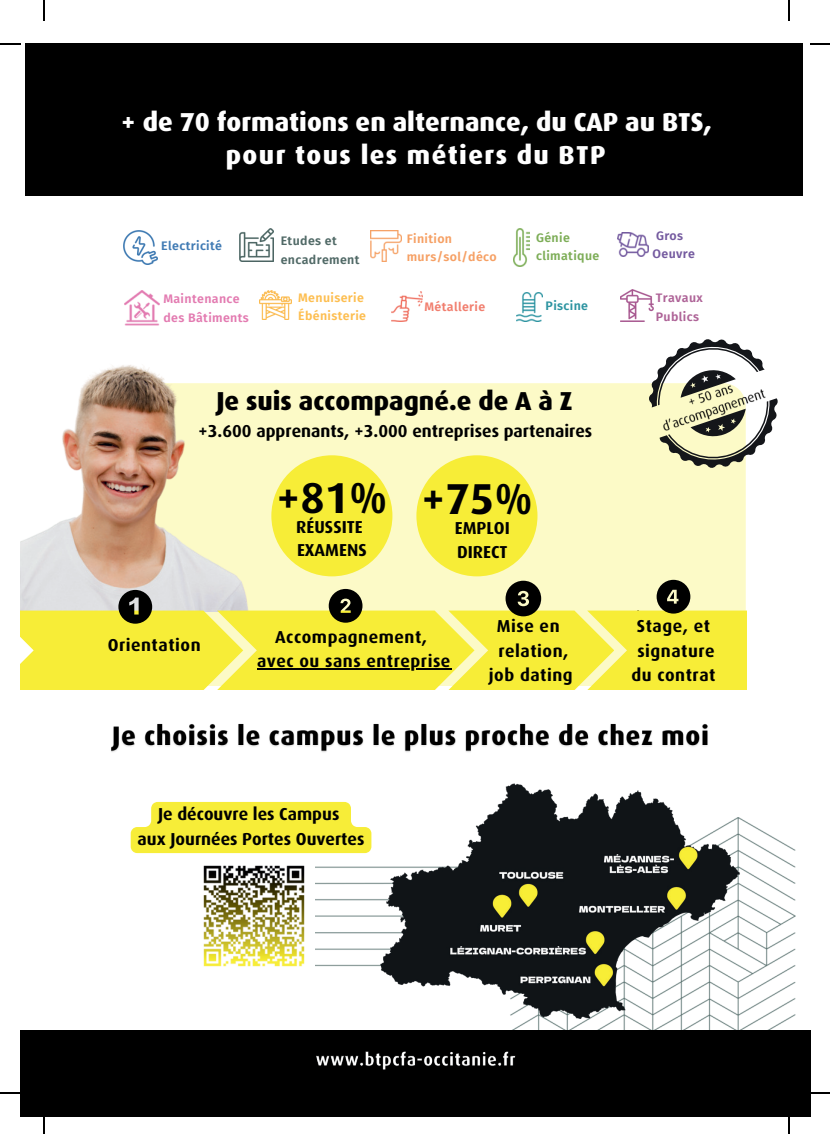
<style>
.page{position:relative;width:830px;height:1134px;background:#fff}
.page>*{position:absolute;margin:0;border:0;box-sizing:border-box;transform-origin:0 0}
.t1{font:700 43.25px "Dax";color:#000}
.t2{font:800 26px/33.8px "Dax Pro";color:#fff;text-align:center}
.t3{font:800 26px "Dax Pro";color:#000}
.t4{font:700 17.25px/23.2px "Dax";color:#000}
.t5{font:700 17.25px/24.8px "Dax";letter-spacing:.03em;color:#000;text-align:center}
.t6{font:600 12.5px/18.5px "Fira Sans";letter-spacing:.03em;color:#e37bb1}
.t7{font:600 12.5px/18.5px "Fira Sans";letter-spacing:.03em;color:#f6a064}
.t8{font:600 12.5px/18.5px "Fira Sans";letter-spacing:.03em;color:#fdbe50}
.t9{font:600 12.5px/18.5px "Fira Sans";letter-spacing:.03em;color:#506966}
.t10{font:600 12.5px/18.5px "Fira Sans";letter-spacing:.03em;color:#7dad57}
.t11{font:600 12.5px/18.5px "Fira Sans";letter-spacing:.03em;color:#ae6397}
.t12{font:600 12.5px "Fira Sans";letter-spacing:.03em;color:#417bb4}
.t13{font:600 12.5px/18.5px "Fira Sans";letter-spacing:.03em;color:#745a9f}
.t14{font:600 12.5px "Fira Sans";letter-spacing:.03em;color:#f17e6e}
.t15{font:600 12.5px "Fira Sans";letter-spacing:.03em;color:#2d94a1}
</style>
<div class="page">
<img style="left:315px;top:821px;width:480px;height:208px">
<img style="left:376px;top:783px;width:370px;height:240px">
<div style="left:108px;top:383px;width:637px;height:303px;background:#fcfac7;border-radius:23px"></div>
<img style="left:21px;top:365px;width:255px;height:214px">
<div style="left:25px;top:43px;width:777px;height:152px;background:#000"></div>
<img style="left:203px;top:865px;width:102px;height:102px">
<img style="left:240px;top:228px;width:33px;height:34px">
<img style="left:617px;top:233px;width:32px;height:23px">
<img style="left:123px;top:231px;width:34px;height:33px">
<img style="left:370px;top:231px;width:31px;height:31px">
<img style="left:513px;top:229px;width:17px;height:37px">
<img style="left:259px;top:290px;width:33px;height:30px">
<img style="left:391px;top:291px;width:31px;height:30px">
<img style="left:516px;top:292px;width:26px;height:29px">
<img style="left:620px;top:289px;width:33px;height:33px">
<img style="left:124px;top:291px;width:35px;height:35px">
<div style="left:21px;top:1029px;width:789px;height:87px;background:#000"></div>
<svg style="left:20px;top:579px;width:727px;height:111px"></svg>
<img style="left:111px;top:723px;width:597px;height:29px">
<div style="left:271px;top:455px;width:121px;height:121px;background:#f7ed37;border-radius:50%"></div>
<div style="left:416px;top:455px;width:121px;height:121px;background:#f7ed37;border-radius:50%"></div>
<svg style="left:649px;top:339px;width:129px;height:129px"></svg>
<img style="left:652px;top:369px;width:121px;height:69px">
<svg style="left:131px;top:801px;width:240px;height:51px;background:#f7ee4c"></svg>
<img style="left:316px;top:1051px;width:200px;height:19px">
<hr style="left:257px;top:668px;width:194px;height:1px;background:#000">
<hr style="left:43px;top:0;width:2px;height:21px;background:#000">
<hr style="left:0;top:43px;width:21px;height:2px;background:#000">
<svg style="left:788px;top:0;width:1px;height:21px"></svg>
<svg style="left:810px;top:43px;width:19px;height:2px"></svg>
<svg style="left:43px;top:1116px;width:2px;height:17px"></svg>
<hr style="left:0;top:1091px;width:21px;height:2px;background:#000">
<svg style="left:788px;top:1116px;width:1px;height:17px"></svg>
<svg style="left:810px;top:1091px;width:19px;height:2px"></svg>
<h2 class="t2" style="left:121px;top:104px;width:592px">+ de 70 formations en alternance, du CAP au BTS, pour tous les métiers du BTP</h2>
<p class="t9" style="left:281px;top:231px;width:80px">Etudes et encadrement</p>
<p class="t13" style="left:652px;top:225px;width:44px">Gros<br>Oeuvre</p>
<p class="t12" style="left:161px;top:235px;width:62px">Electricité</p>
<p class="t7" style="left:406px;top:228px;width:92px">Finition murs/sol/déco</p>
<p class="t10" style="left:536px;top:227px;width:65px">Génie climatique</p>
<p class="t8" style="left:298px;top:287px;width:69px">Menuiserie<br>Ébénisterie</p>
<p class="t14" style="left:424px;top:296px;width:62px">Métallerie</p>
<p class="t15" style="left:545px;top:295px;width:44px">Piscine</p>
<p class="t11" style="left:655px;top:288px;width:48px">Travaux<br>Publics</p>
<p class="t6" style="left:163px;top:289px;width:87px">Maintenance des Bâtiments</p>
<h2 class="t3" style="left:216px;top:384px;width:357px">Je suis accompagné.e de A à Z</h2>
<p class="t4" style="left:198px;top:419px;width:395px">+3.600 apprenants, +3.000 entreprises partenaires</p>
<h1 class="t1" style="left:276px;top:473px;width:113px">+81%</h1>
<p class="t4" style="left:296px;top:515px;width:72px">RÉUSSITE<br>EXAMENS</p>
<h1 class="t1" style="left:421px;top:474px;width:113px">+75%</h1>
<p class="t4" style="left:454px;top:517px;width:57px">EMPLOI<br>DIRECT</p>
<p class="t5" style="left:108px;top:632px;width:94px">Orientation</p>
<p class="t5" style="left:257px;top:624px;width:195px">Accompagnement,<br>avec ou sans entreprise</p>
<p class="t5" style="left:489px;top:613px;width:85px">Mise en relation, job dating</p>
<p class="t4" style="left:138px;top:801px;width:228px;line-height:25px;text-align:center">Je découvre les Campus<br>aux Journées Portes Ouvertes</p>
<p class="t5" style="left:631px;top:613px;width:85px">Stage, et signature du contrat</p>
</div>
